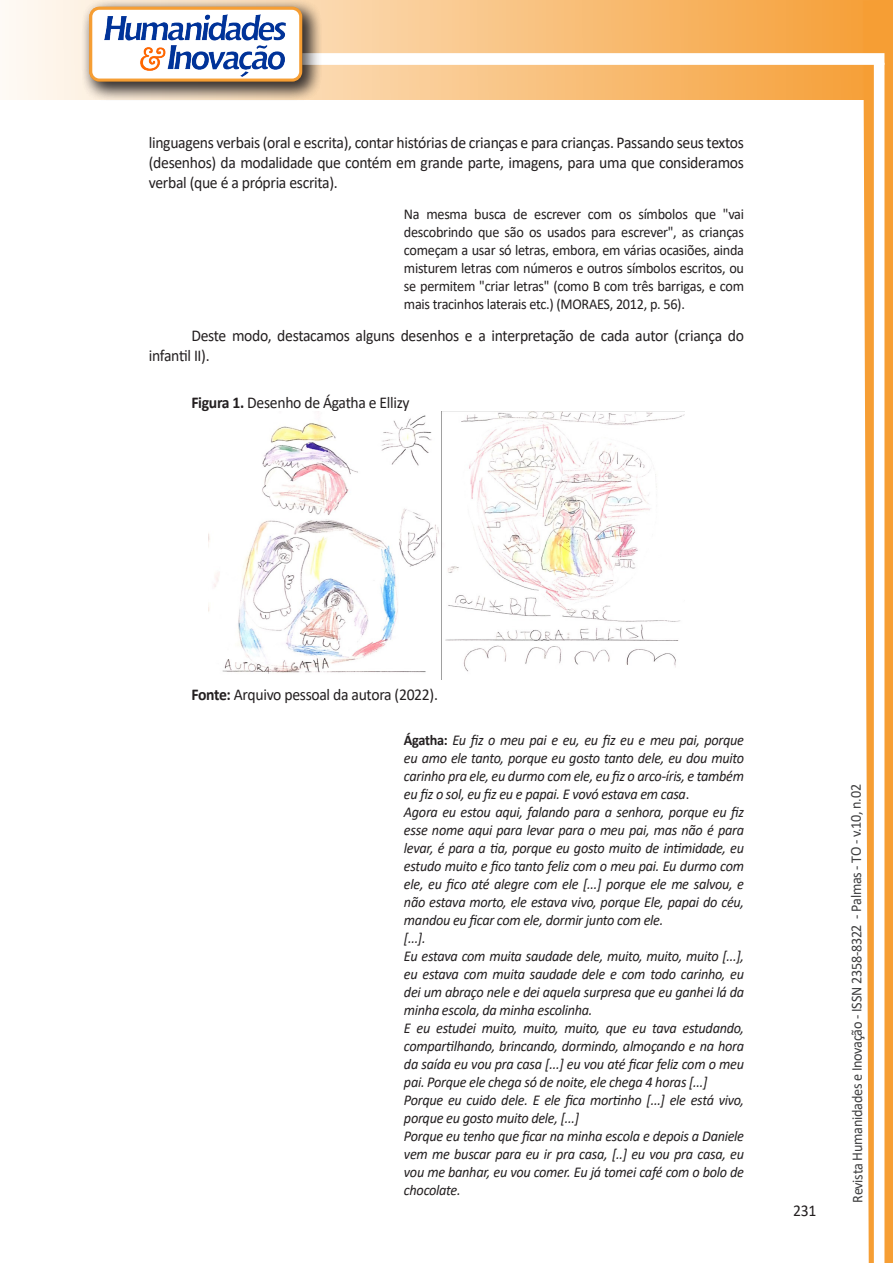
<style>
.page{position:relative;width:893px;height:1263px;background:#fff}
.page>*{position:absolute;margin:0;border:0;box-sizing:border-box;transform-origin:0 0}
.texto{font:16.5px/19.8px "Calibri";letter-spacing:-.02em;color:#231f20;text-align:justify;scale:.95 1}
.citacao{font:italic 15px/18px "Calibri";letter-spacing:-.02em;color:#231f20;text-align:justify;scale:.95 1}
.citacao-2{font:15px/18px "Calibri";letter-spacing:-.02em;color:#231f20;text-align:justify;scale:.95 1}
.t1{font:15px "Calibri";letter-spacing:-.025em;color:#3e3e3f;scale:.95 1}
.s1{font-weight:700}
.s2{font-weight:700;font-style:normal}
.s3{font-style:normal}
</style>
<div class="page">
<svg style="left:5px;top:0;width:858px;height:100px;background:#f9c484"></svg>
<div style="left:302px;top:53px;width:582px;height:12px;background:#fff;border:2px solid #fff"></div>
<svg style="left:863px;top:0;width:30px;height:1263px"></svg>
<div style="left:81px;top:0;width:241px;height:102px;background:#231f20;opacity:.75"></div>
<div style="left:91px;top:8px;width:210px;height:72px;background:#fff;border-radius:9px"></div>
<img style="left:104px;top:14px;width:181px;height:62px">
<div style="left:89px;top:7px;width:213px;height:75px;border:3px solid #f69e34;border-radius:9px"></div>
<img style="left:208px;top:412px;width:477px;height:268px">
<p class="texto" style="left:149px;top:133px;width:628px">linguagens verbais (oral e escrita), contar histórias de crianças e para crianças. Passando seus textos (desenhos) da modalidade que contém em grande parte, imagens, para uma que consideramos verbal (que é a própria escrita).</p>
<p class="citacao-2" style="left:404px;top:204px;width:360px">Na mesma busca de escrever com os símbolos que "vai descobrindo que são os usados para escrever", as crianças começam a usar só letras, embora, em várias ocasiões, ainda misturem letras com números e outros símbolos escritos, ou se permitem "criar letras" (como B com três barrigas, e com mais tracinhos laterais etc.) (MORAES, 2012, p. 56).</p>
<p class="texto" style="left:149px;top:326px;width:628px;text-indent:43px">Deste modo, destacamos alguns desenhos e a interpretação de cada autor (criança do infantil II).</p>
<p class="texto" style="left:191px;top:392px;width:231px"><span class="s1">Figura 1.</span> Desenho de Ágatha e Ellizy</p>
<p class="texto" style="left:191px;top:684px;width:261px"><span class="s1">Fonte:</span> Arquivo pessoal da autora (2022).</p>
<p class="citacao" style="left:404px;top:730px;width:360px"><span class="s2">Ágatha:</span> Eu fiz o meu pai e eu, eu fiz eu e meu pai, porque eu amo ele tanto, porque eu gosto tanto dele, eu dou muito carinho pra ele, eu durmo com ele, eu fiz o arco-íris, e também eu fiz o sol, eu fiz eu e papai. E vovó estava em casa<span class="s3">.</span></p>
<p class="citacao" style="left:404px;top:802px;width:360px">Agora eu estou aqui, falando para a senhora, porque eu fiz esse nome aqui para levar para o meu pai, mas não é para levar, é para a tia, porque eu gosto muito de intimidade, eu estudo muito e fico tanto feliz com o meu pai. Eu durmo com ele, eu fico até alegre com ele [...] porque ele me salvou, e não estava morto, ele estava vivo, porque Ele, papai do céu, mandou eu ficar com ele, dormir junto com ele.</p>
<p class="citacao" style="left:404px;top:928px;width:24px">[...].</p>
<p class="citacao" style="left:404px;top:946px;width:360px">Eu estava com muita saudade dele, muito, muito, muito [...], eu estava com muita saudade dele e com todo carinho, eu dei um abraço nele e dei aquela surpresa que eu ganhei lá da minha escola, da minha escolinha.</p>
<p class="citacao" style="left:404px;top:1018px;width:360px">E eu estudei muito, muito, muito, que eu tava estudando, compartilhando, brincando, dormindo, almoçando e na hora da saída eu vou pra casa [...] eu vou até ficar feliz com o meu pai. Porque ele chega só de noite, ele chega 4 horas [...]</p>
<p class="citacao" style="left:404px;top:1090px;width:360px">Porque eu cuido dele. E ele fica mortinho [...] ele está vivo, porque eu gosto muito dele, [...]</p>
<p class="citacao" style="left:404px;top:1126px;width:360px">Porque eu tenho que ficar na minha escola e depois a Daniele vem me buscar para eu ir pra casa, [..] eu vou pra casa, eu vou me banhar, eu vou comer. Eu já tomei café com o bolo de chocolate.</p>
<p class="texto" style="left:793px;top:1200px;width:26px">231</p>
<p class="t1" style="left:846px;top:1203px;width:442px;rotate:-90deg">Revista Humanidades e Inovação - ISSN 2358-8322 - Palmas - TO - v.10, n.02</p>
</div>
